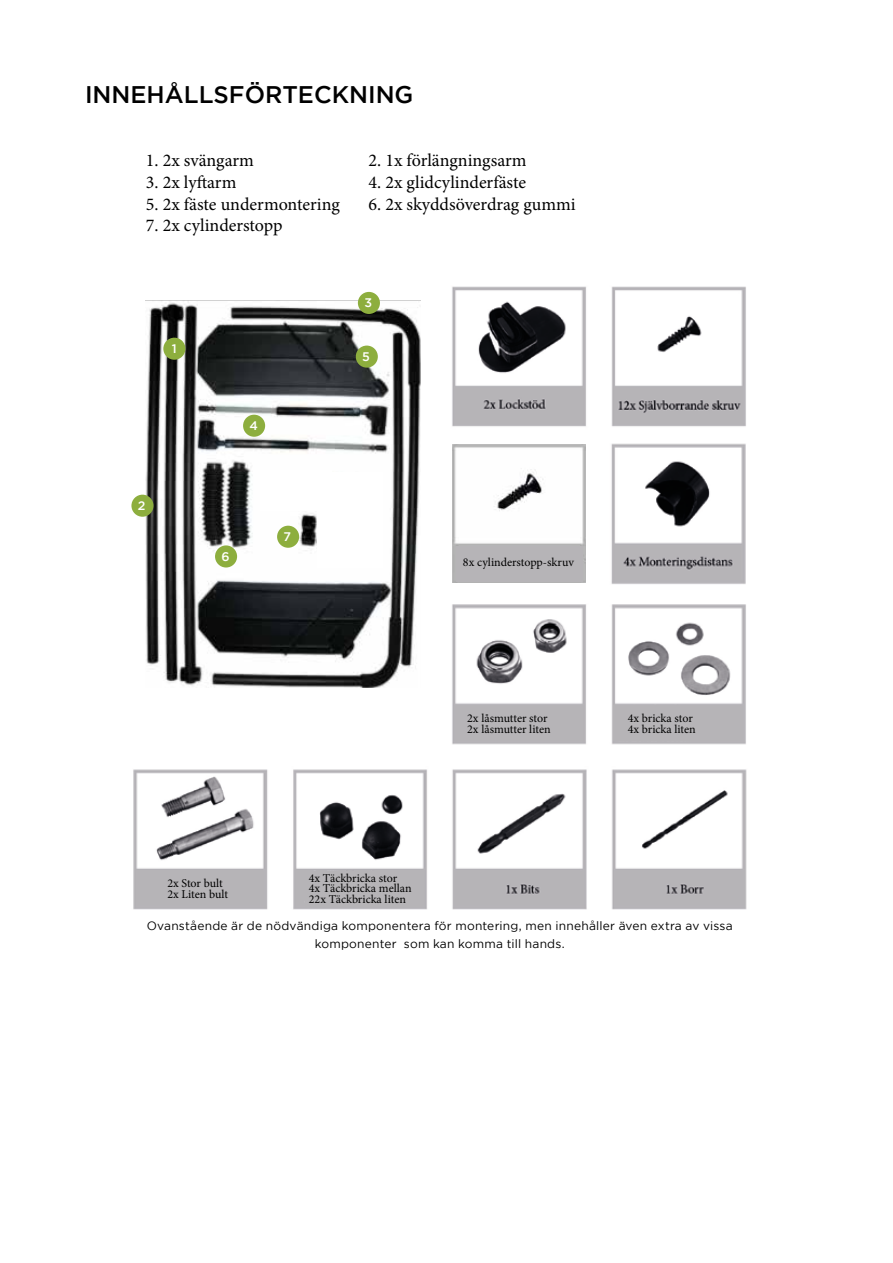
<style>
.page{position:relative;width:893px;height:1263px;background:#fff}
.page>*{position:absolute;margin:0;border:0;box-sizing:border-box;transform-origin:0 0}
.t1{font:500 24px "Gotham";color:#000}
.t2{font:18px "Minion Pro";color:#000}
.t3{font:500 12.45px "Gotham";color:#fff}
.t4{font:12px/10.8px "Minion Pro";letter-spacing:-.005em;color:#000}
.t5{font:12px/18px "Gotham";letter-spacing:.02em;color:#000;text-align:center}
</style>
<div class="page">
<img style="left:131px;top:286px;width:616px;height:624px">
<div style="left:133px;top:127px;width:302px;height:460px;background:#fff"></div>
<div style="left:128px;top:597px;width:307px;height:151px;background:#fff"></div>
<img style="left:146px;top:301px;width:275px;height:387px">
<div style="left:447px;top:440px;width:146px;height:151px;background:#fff"></div>
<img style="left:453px;top:444px;width:133px;height:139px">
<div style="left:168px;top:874px;width:77px;height:31px;background:#b6b4b7"></div>
<div style="left:613px;top:705px;width:127px;height:36px;background:#b6b4b7"></div>
<div style="left:456px;top:705px;width:126px;height:36px;background:#b6b4b7"></div>
<div style="left:456px;top:546px;width:126px;height:36px;background:#b6b4b7"></div>
<div style="left:306px;top:871px;width:117px;height:35px;background:#b6b4b7"></div>
<div style="left:163px;top:338px;width:22px;height:22px;background:#8dae3e;border-radius:50%"></div>
<div style="left:131px;top:495px;width:23px;height:22px;background:#8dae3e;border-radius:50%"></div>
<div style="left:358px;top:292px;width:22px;height:22px;background:#8dae3e;border-radius:50%"></div>
<div style="left:243px;top:415px;width:22px;height:22px;background:#8dae3e;border-radius:50%"></div>
<div style="left:356px;top:346px;width:22px;height:22px;background:#8dae3e;border-radius:50%"></div>
<div style="left:215px;top:545px;width:22px;height:22px;background:#8dae3e;border-radius:50%"></div>
<div style="left:277px;top:526px;width:22px;height:22px;background:#8dae3e;border-radius:50%"></div>
<div style="left:317px;top:472px;width:65px;height:95px;background:#fff"></div>
<div style="left:260px;top:470px;width:71px;height:40px;background:#fff"></div>
<h1 class="t1" style="left:85px;top:80px;width:330px">INNEHÅLLSFÖRTECKNING</h1>
<h2 class="t2" style="left:146px;top:149px;width:110px">1. 2x svängarm</h2>
<h2 class="t2" style="left:146px;top:170px;width:92px">3. 2x lyftarm</h2>
<h2 class="t2" style="left:146px;top:192px;width:196px">5. 2x fäste undermontering</h2>
<h2 class="t2" style="left:146px;top:213px;width:138px">7. 2x cylinderstopp</h2>
<h2 class="t2" style="left:369px;top:149px;width:160px">2. 1x förlängningsarm</h2>
<h2 class="t2" style="left:369px;top:170px;width:159px">4. 2x glidcylinderfäste</h2>
<h2 class="t2" style="left:369px;top:192px;width:209px">6. 2x skyddsöverdrag gummi</h2>
<p class="t3" style="left:172px;top:341px;width:6px">1</p>
<p class="t3" style="left:250px;top:418px;width:10px">4</p>
<p class="t3" style="left:364px;top:296px;width:9px">3</p>
<p class="t3" style="left:362px;top:349px;width:9px">5</p>
<p class="t3" style="left:138px;top:498px;width:9px">2</p>
<p class="t3" style="left:221px;top:549px;width:10px">6</p>
<p class="t3" style="left:284px;top:529px;width:9px">7</p>
<p class="t4" style="left:463px;top:557px;width:112px">8x cylinderstopp-skruv</p>
<p class="t4" style="left:167px;top:878px;width:62px">2x Stor bult<br>2x Liten bult</p>
<p class="t4" style="left:309px;top:872px;width:104px">4x Täckbricka stor<br>4x Täckbricka mellan<br>22x Täckbricka liten</p>
<p class="t4" style="left:467px;top:712px;width:85px">2x låsmutter stor<br>2x låsmutter liten</p>
<p class="t4" style="left:628px;top:712px;width:70px">4x bricka stor<br>4x bricka liten</p>
<p class="t5" style="left:147px;top:916px;width:588px">Ovanstående är de nödvändiga komponentera för montering, men innehåller även extra av vissa komponenter som kan komma till hands.</p>
</div>
